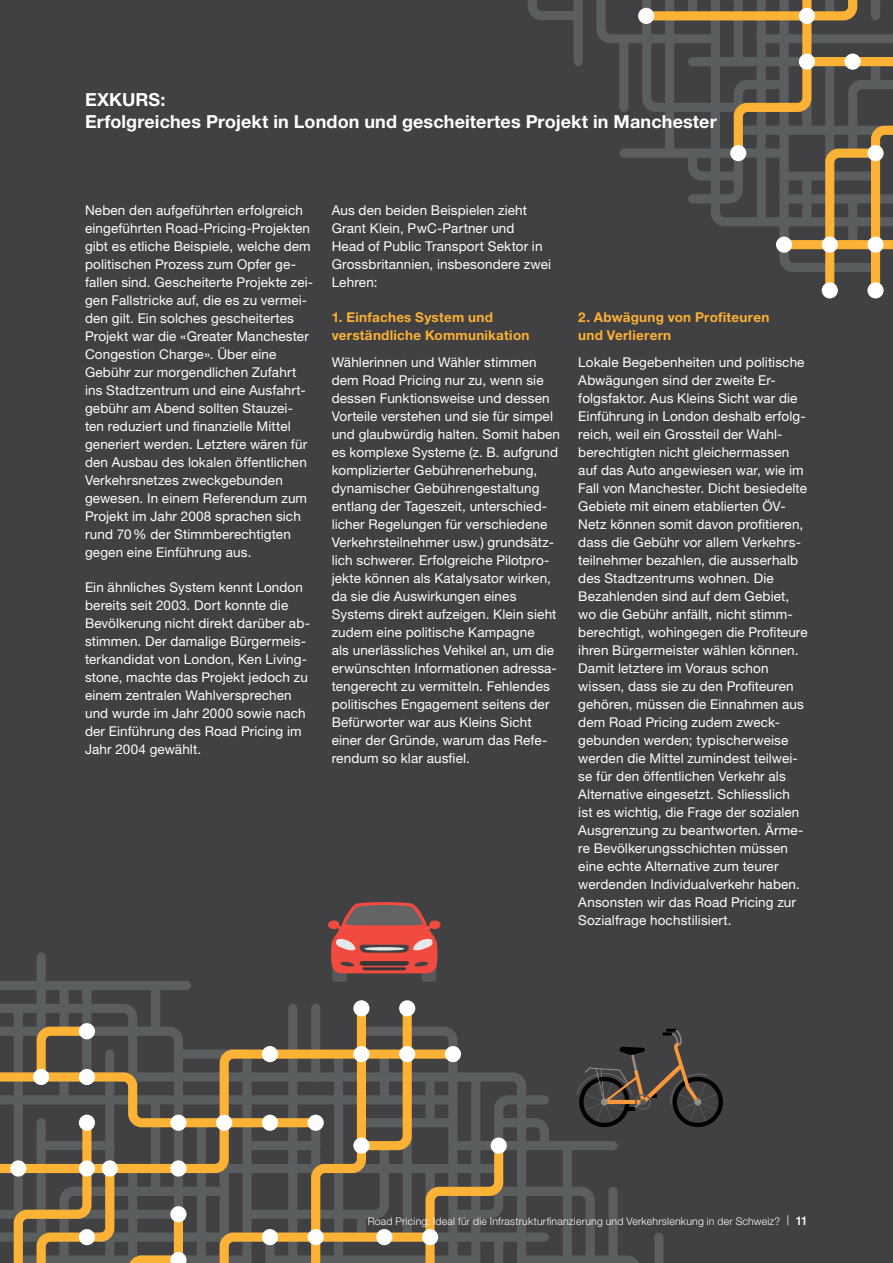
<style>
.page{position:relative;width:893px;height:1263px;background:#414042}
.page>*{position:absolute;margin:0;border:0;box-sizing:border-box;transform-origin:0 0}
.t1{font:700 18px/21.6px "Helvetica Neue LT Std";letter-spacing:.005em;color:#fff}
.t2{font:13.5px/18px "Helvetica Neue LT Std";letter-spacing:.01em;color:#fff}
.t3{font:700 13.5px/18px "Helvetica Neue LT Std";letter-spacing:.02em;color:#fcb134}
.t4{font:300 10.5px "Helvetica Neue LT Std";letter-spacing:.02em;color:#fff}
.s1{font-stretch:condensed;font-size:13.5px}
.s2{font-weight:500;font-size:12px}
</style>
<div class="page">
<svg style="left:528px;top:0;width:365px;height:299px"></svg>
<div style="left:799px;top:8px;width:16px;height:16px;background:#fff;border-radius:50%"></div>
<div style="left:638px;top:8px;width:16px;height:16px;background:#fff;border-radius:50%"></div>
<div style="left:59px;top:985px;width:10px;height:46px;background:#5b5e5f"></div>
<div style="left:82px;top:985px;width:9px;height:92px;background:#5b5e5f"></div>
<div style="left:37px;top:957px;width:9px;height:83px;background:#5b5e5f"></div>
<div style="left:151px;top:985px;width:9px;height:46px;background:#5b5e5f"></div>
<div style="left:0;top:981px;width:186px;height:9px;background:#5b5e5f"></div>
<svg style="left:330px;top:902px;width:108px;height:80px"></svg>
<div style="left:429px;top:920px;width:12px;height:9px;background:#f04b3e;border-radius:50%"></div>
<div style="left:328px;top:920px;width:11px;height:9px;background:#f04b3e;border-radius:50%"></div>
<svg style="left:0;top:999px;width:723px;height:264px"></svg>
<div style="left:601px;top:1098px;width:7px;height:7px;background:#958e86;border-radius:50%"></div>
<div style="left:694px;top:1098px;width:7px;height:7px;background:#958e86;border-radius:50%"></div>
<h1 class="t1" style="left:85px;top:89px;width:633px">EXKURS:<br>Erfolgreiches Projekt in London und gescheitertes Projekt in Manchester</h1>
<p class="t2" style="left:85px;top:201px;width:230px">Neben den aufgeführten erfolgreich eingeführten Road-Pricing-Projekten gibt es etliche Beispiele, welche dem politischen Prozess zum Opfer ge&shy;fallen sind. Gescheiterte Projekte zei&shy;gen Fallstricke auf, die es zu vermei&shy;den gilt. Ein solches gescheitertes Projekt war die «Greater Manchester Congestion Charge». Über eine Gebühr zur morgendlichen Zufahrt ins Stadtzentrum und eine Ausfahrt&shy;gebühr am Abend sollten Stauzei&shy;ten reduziert und finanzielle Mittel generiert werden. Letztere wären für den Ausbau des lokalen öffentlichen Verkehrsnetzes zweckgebunden gewesen. In einem Referendum zum Projekt im Jahr 2008 sprachen sich rund 70% der Stimmberechtigten gegen eine Einführung aus.</p>
<p class="t2" style="left:85px;top:578px;width:226px">Ein ähnliches System kennt London bereits seit 2003. Dort konnte die Bevölkerung nicht direkt darüber ab&shy;stimmen. Der damalige Bürgermeis&shy;terkandidat von London, Ken Living&shy;stone, machte das Projekt jedoch zu einem zentralen Wahlversprechen und wurde im Jahr 2000 sowie nach der Einführung des Road Pricing im Jahr 2004 gewählt.</p>
<p class="t2" style="left:332px;top:201px;width:221px">Aus den beiden Beispielen zieht<br>Grant Klein, PwC-Partner und<br>Head of Public Transport Sektor in<br>Grossbritannien, insbesondere zwei<br>Lehren:</p>
<p class="t3" style="left:332px;top:307px;width:199px">1. Einfaches System und verständliche Kommunikation</p>
<p class="t2" style="left:332px;top:353px;width:230px">Wählerinnen und Wähler stimmen dem Road Pricing nur zu, wenn sie dessen Funktionsweise und dessen Vorteile verstehen und sie für simpel und glaubwürdig halten. Somit haben es komplexe Systeme (z. B. aufgrund komplizierter Gebührenerhebung, dynamischer Gebührengestaltung entlang der Tageszeit, unterschied&shy;licher Regelungen für verschiedene Verkehrsteilnehmer usw.) grundsätz&shy;lich schwerer. Erfolgreiche Pilotpro&shy;jekte können als Katalysator wirken, da sie die Auswirkungen eines Systems direkt aufzeigen. Klein sieht zudem eine politische Kampagne<br>als unerlässliches Vehikel an, um die erwünschten Informationen adressa&shy;tengerecht zu vermitteln. Fehlendes politisches Engagement seitens der Befürworter war aus Kleins Sicht einer der Gründe, warum das Refe&shy;rendum so klar ausfiel.</p>
<p class="t3" style="left:578px;top:308px;width:193px">2. Abwägung von Profiteuren und Verlierern</p>
<p class="t2" style="left:578px;top:353px;width:231px">Lokale Begebenheiten und politische Abwägungen sind der zweite Er&shy;folgsfaktor. Aus Kleins Sicht war die Einführung in London deshalb erfolg&shy;reich, weil ein Grossteil der Wahl&shy;berechtigten nicht gleichermassen auf das Auto angewiesen war, wie im Fall von Manchester. Dicht besiedelte Gebiete mit einem etablierten ÖV-Netz können somit davon profitieren, dass die Gebühr vor allem Verkehrs&shy;teilnehmer bezahlen, die ausserhalb des Stadtzentrums wohnen. Die Bezahlenden sind auf dem Gebiet, wo die Gebühr anfällt, nicht stimm&shy;berechtigt, wohingegen die Profiteure ihren Bürgermeister wählen können.<br>Damit letztere im Voraus schon wissen, dass sie zu den Profiteuren gehören, müssen die Einnahmen aus dem Road Pricing zudem zweck&shy;gebunden werden; typischerweise werden die Mittel zumindest teilwei&shy;se für den öffentlichen Verkehr als Alternative eingesetzt. Schliesslich<br>ist es wichtig, die Frage der sozialen Ausgrenzung zu beantworten. Ärme&shy;re Bevölkerungsschichten müssen eine echte Alternative zum teurer werdenden Individualverkehr haben.<br>Ansonsten wir das Road Pricing zur Sozialfrage hochstilisiert.</p>
<p class="t4" style="left:368px;top:1215px;width:442px">Road Pricing: Ideal für die Infrastrukturfinanzierung und Verkehrslenkung in der Schweiz? <span class="s1">|</span> <span class="s2">11</span></p>
</div>
